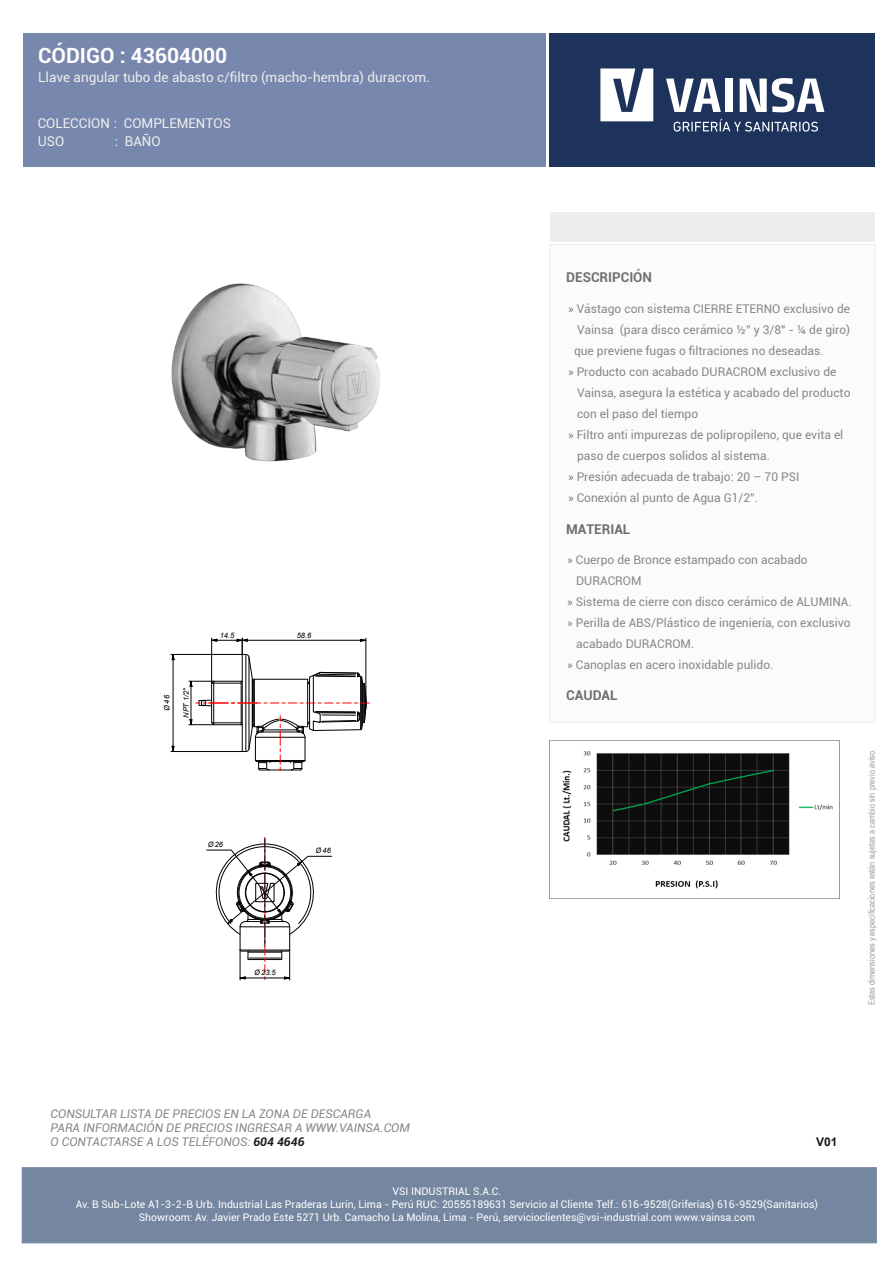
<style>
.page{position:relative;width:893px;height:1263px;background:#fff}
.page>*{position:absolute;margin:0;border:0;box-sizing:border-box;transform-origin:0 0}
.t1{font:700 21px "Roboto";color:#fff}
.t2{font:13.5px "Roboto";color:#ededed}
.t3{font:700 13.5px "Roboto";color:#706f6f}
.t4{font:12px "Roboto";color:#888887}
.t5{font:italic 12px/14.4px "Roboto";color:#888887}
.t6{font:700 12px "Arial";color:#1d1d1b}
.t7{font:10.5px/12.6px "Roboto";color:#fff;text-align:center}
.t8{font:9px "Arial Narrow";color:#9e9fa6}
.t9{font:italic 7.5px "Arial";letter-spacing:-.01em;color:#000}
.s1{font-weight:700;color:#1d1d1b}
</style>
<div class="page">
<div style="left:549px;top:34px;width:326px;height:133px;background:#1e335c"></div>
<svg style="left:600px;top:68px;width:53px;height:53px"></svg>
<svg style="left:666px;top:79px;width:55px;height:33px"></svg>
<div style="left:725px;top:79px;width:8px;height:33px;background:#fff"></div>
<svg style="left:740px;top:78px;width:84px;height:34px"></svg>
<svg style="left:674px;top:119px;width:144px;height:13px"></svg>
<div style="left:23px;top:34px;width:522px;height:133px;background:#7887ad"></div>
<div style="left:22px;top:1167px;width:854px;height:76px;background:#7486a0;border:1px solid #7486a0"></div>
<div style="left:550px;top:213px;width:325px;height:29px;background:#ededed"></div>
<div style="left:550px;top:244px;width:325px;height:478px;background:#fbfbfc;border:1px solid #ededed"></div>
<img style="left:550px;top:751px;width:289px;height:148px">
<img style="left:171px;top:283px;width:209px;height:179px">
<svg style="left:172px;top:653px;width:3px;height:7px"></svg>
<svg style="left:172px;top:746px;width:3px;height:5px"></svg>
<hr style="left:173px;top:660px;width:1px;height:86px;background:#000">
<hr style="left:171px;top:654px;width:71px;height:1px;background:#000">
<hr style="left:171px;top:751px;width:71px;height:1px;background:#000">
<svg style="left:189px;top:638px;width:180px;height:133px"></svg>
<hr style="left:211px;top:638px;width:1px;height:45px;background:#000">
<svg style="left:206px;top:837px;width:126px;height:143px"></svg>
<h1 class="t1" style="left:38px;top:41px;width:191px">CÓDIGO : 43604000</h1>
<p class="t2" style="left:38px;top:67px;width:393px">Llave angular tubo de abasto c/filtro (macho-hembra) duracrom.</p>
<p class="t2" style="left:38px;top:113px;width:195px">COLECCION : COMPLEMENTOS</p>
<p class="t2" style="left:38px;top:132px;width:28px">USO</p>
<p class="t2" style="left:115px;top:132px;width:47px">: BAÑO</p>
<p class="t9" style="left:162px;top:711px;width:17px;rotate:-90deg">Ø46</p>
<p class="t9" style="left:181px;top:718px;width:32px;rotate:-90deg">NPT 1/2"</p>
<p class="t9" style="left:220px;top:631px;width:16px">14.5</p>
<p class="t9" style="left:297px;top:631px;width:16px">58.6</p>
<p class="t9" style="left:208px;top:839px;width:17px">Ø26</p>
<p class="t9" style="left:315px;top:845px;width:17px">Ø46</p>
<p class="t9" style="left:254px;top:967px;width:23px">Ø 23.5</p>
<p class="t3" style="left:566px;top:268px;width:87px">DESCRIPCIÓN</p>
<p class="t4" style="left:568px;top:300px;width:284px">» Vástago con sistema CIERRE ETERNO exclusivo de</p>
<p class="t4" style="left:577px;top:321px;width:275px">Vainsa (para disco cerámico ½” y 3/8" - ¼ de giro)</p>
<p class="t4" style="left:574px;top:342px;width:251px">que previene fugas o filtraciones no deseadas.</p>
<p class="t4" style="left:568px;top:363px;width:270px">» Producto con acabado DURACROM exclusivo de</p>
<p class="t4" style="left:577px;top:384px;width:275px">Vainsa, asegura la estética y acabado del producto</p>
<p class="t4" style="left:577px;top:405px;width:123px">con el paso del tiempo</p>
<p class="t4" style="left:568px;top:426px;width:277px">» Filtro anti impurezas de polipropileno, que evita el</p>
<p class="t4" style="left:577px;top:447px;width:194px">paso de cuerpos solidos al sistema.</p>
<p class="t4" style="left:568px;top:468px;width:233px">» Presión adecuada de trabajo: 20 – 70 PSI</p>
<p class="t4" style="left:568px;top:489px;width:191px">» Conexión al punto de Agua G1/2”.</p>
<p class="t3" style="left:566px;top:520px;width:66px">MATERIAL</p>
<p class="t4" style="left:567px;top:552px;width:242px">» Cuerpo de Bronce estampado con acabado</p>
<p class="t4" style="left:576px;top:573px;width:67px">DURACROM</p>
<p class="t4" style="left:567px;top:594px;width:286px">» Sistema de cierre con disco cerámico de ALUMINA.</p>
<p class="t4" style="left:567px;top:615px;width:285px">» Perilla de ABS/Plástico de ingeniería, con exclusivo</p>
<p class="t4" style="left:576px;top:636px;width:120px">acabado DURACROM.</p>
<p class="t4" style="left:567px;top:657px;width:208px">» Canoplas en acero inoxidable pulido.</p>
<p class="t3" style="left:566px;top:686px;width:53px">CAUDAL</p>
<p class="t8" style="left:865px;top:1005px;width:258px;rotate:-90deg">Estas dimensiones y especificaciones están sujetas a cambio sin previo aviso.</p>
<p class="t5" style="left:51px;top:1105px;width:361px">CONSULTAR LISTA DE PRECIOS EN LA ZONA DE DESCARGA<br>PARA INFORMACIÓN DE PRECIOS INGRESAR A WWW.VAINSA.COM<br>O CONTACTARSE A LOS TELÉFONOS: <span class="s1">604 4646</span></p>
<p class="t6" style="left:816px;top:1134px;width:23px">V01</p>
<p class="t7" style="left:76px;top:1185px;width:744px">VSI INDUSTRIAL S.A.C.<br>Av. B Sub-Lote A1-3-2-B Urb. Industrial Las Praderas Lurín, Lima - Perú RUC: 20555189631 Servicio al Cliente Telf.: 616-9528(Griferías) 616-9529(Sanitarios)<br>Showroom: Av. Javier Prado Este 5271 Urb. Camacho La Molina, Lima - Perú, servicioclientes@vsi-industrial.com www.vainsa.com</p>
</div>
